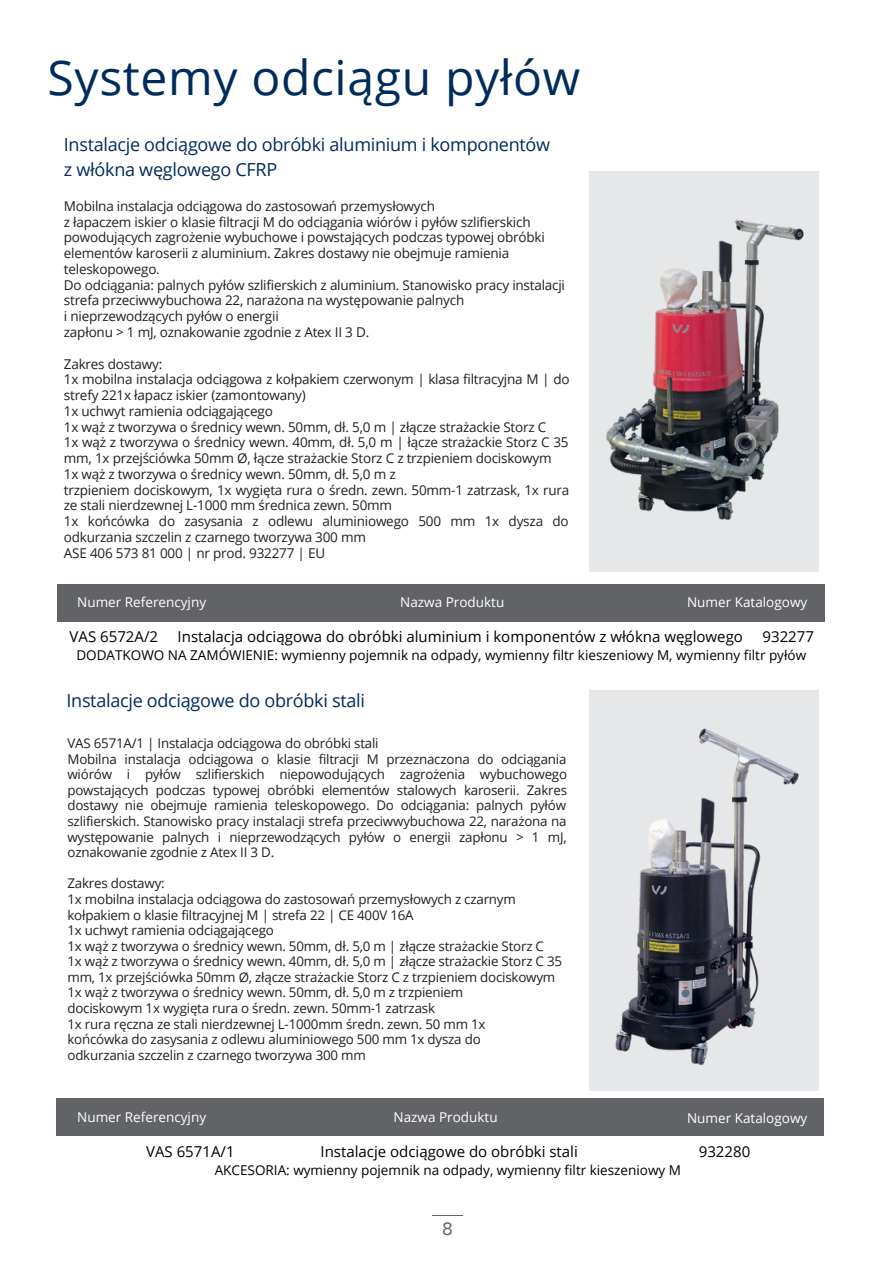
<style>
.page{position:relative;width:894px;height:1264px;background:#fff}
.page>*{position:absolute;margin:0;border:0;box-sizing:border-box;transform-origin:0 0}
.t1{font:48px "Open Sans";letter-spacing:.015em;color:#002c5c}
.t2{font:18px/24.8px "Open Sans";letter-spacing:-.015em;color:#002c5c}
.t3{font:18px "IBM Plex Sans";color:#626366}
.t4{font:15px "Open Sans";color:#000}
.t5{font:13.5px/15.8px "Open Sans";letter-spacing:-.015em;color:#231f20}
.t6{font:13.5px "Open Sans";color:#000}
.t7{font:13.5px "Open Sans";color:#fff}
.t8{font:13.35px/15.6px "Open Sans";letter-spacing:-.015em;color:#231f20}
</style>
<div class="page">
<hr style="left:432px;top:1215px;width:30px;height:1px;background:#626366">
<div style="left:589px;top:171px;width:229px;height:401px;background:#e6e7e8"></div>
<div style="left:589px;top:690px;width:229px;height:400px;background:#e6e7e8"></div>
<img style="left:615px;top:728px;width:184px;height:338px">
<img style="left:606px;top:219px;width:198px;height:301px">
<div style="left:57px;top:583px;width:767px;height:38px;background:#626366"></div>
<div style="left:57px;top:1097px;width:766px;height:38px;background:#626366"></div>
<h1 class="t1" style="left:47px;top:44px;width:534px">Systemy odciągu pyłów</h1>
<h2 class="t2" style="left:64px;top:131px;width:487px">Instalacje odciągowe do obróbki aluminium i komponentów z włó kna węglowego CFRP</h2>
<p class="t5" style="left:64px;top:198px;width:502px">Mobilna instalacja odciągowa do zastosowań przemysłowych<br>z łapaczem iskier o klasie filtracji M do odciągania wiórów i pyłów szlifierskich powodujących zagrożenie wybuchowe i powstających podczas typowej obró bki elementów karoserii z aluminium. Zakres dostawy nie obejmuje ramienia teleskopowego.<br>Do odciągania: palnych pyłów szlifierskich z aluminium. Stanowisko pracy instalacji strefa przeciwwybuchowa 22, narażona na występowanie palnych<br>i nieprzewodzących pyłów o energii<br>zapłonu &gt; 1 mJ, oznakowanie zgodnie z Atex II 3 D.</p>
<p class="t5" style="left:64px;top:355px;width:507px">Zakres dostawy:<br>1x mobilna instalacja odciągowa z kołpakiem czerwonym | klasa filtracyjna M | do strefy 221x łapacz iskier (zamontowany)<br>1x uchwyt ramienia odciągającego<br>1x wąż z tworzywa o średnicy wewn. 50mm, dł. 5,0 m | złącze strażackie Storz C<br>1x wąż z tworzywa o średnicy wewn. 40mm, dł. 5,0 m | łącze strażackie Storz C 35 mm, 1x przejściówka 50mm Ø, łącze strażackie Storz C z trzpieniem dociskowym 1x wąż z tworzywa o średnicy wewn. 50mm, dł. 5,0 m z<br>trzpieniem dociskowym, 1x wygięta rura o średn. zewn. 50mm-1 zatrzask, 1x rura ze stali nierdzewnej L-1000 mm średnica zewn. 50mm<br>1x końcówka do zasysania z odlewu aluminiowego 500 mm 1x dysza do odkurzania szczelin z czarnego tworzywa 300 mm<br>ASE 406 573 81 000 | nr prod. 932277 | EU</p>
<p class="t7" style="left:77px;top:593px;width:130px">Numer Referencyjny</p>
<p class="t7" style="left:400px;top:593px;width:105px">Nazwa Produktu</p>
<p class="t7" style="left:687px;top:593px;width:122px">Numer Katalogowy</p>
<p class="t4" style="left:70px;top:626px;width:90px">VAS 6572A/2</p>
<p class="t4" style="left:177px;top:626px;width:566px">Instalacja odciągowa do obróbki aluminium i komponentów z włókna węglowego</p>
<p class="t4" style="left:762px;top:626px;width:53px">932277</p>
<p class="t6" style="left:76px;top:645px;width:731px">DODATKOWO NA ZAMÓWIENIE: wymienny pojemnik na odpady, wymienny filtr kieszeniowy M, wymienny filtr pyłów</p>
<h2 class="t2" style="left:66px;top:688px;width:300px">Instalacje odciągowe do obróbki stali</h2>
<p class="t8" style="left:67px;top:735px;width:501px">VAS 6571A/1 | Instalacja odciągowa do obróbki stali<br>Mobilna instalacja odciągowa o klasie filtracji M przeznaczona do odciągania wió rów i pyłów szlifierskich niepowodujących zagrożenia wybuchowego powstających podczas typowej obró bki elementów stalowych karoserii. Zakres dostawy nie obejmuje ramienia teleskopowego. Do odciągania: palnych pyłów szlifierskich. Stanowisko pracy instalacji strefa przeciwwybuchowa 22, narażona na występowanie palnych i nieprzewodzących pyłów o energii zapłonu &gt; 1 mJ, oznakowanie zgodnie z Atex II 3 D.</p>
<p class="t8" style="left:67px;top:875px;width:496px">Zakres dostawy:<br>1x mobilna instalacja odciągowa do zastosowań przemysłowych z czarnym kołpakiem o klasie filtracyjnej M | strefa 22 | CE 400V 16A<br>1x uchwyt ramienia odciągającego<br>1x wąż z tworzywa o średnicy wewn. 50mm, dł. 5,0 m | złącze strażackie Storz C<br>1x wąż z tworzywa o średnicy wewn. 40mm, dł. 5,0 m | złącze strażackie Storz C 35 mm, 1x przejściówka 50mm Ø, złącze strażackie Storz C z trzpieniem dociskowym 1x wąż z tworzywa o średnicy wewn. 50mm, dł. 5,0 m z trzpieniem<br>dociskowym 1x wygięta rura o średn. zewn. 50mm-1 zatrzask<br>1x rura ręczna ze stali nierdzewnej L-1000mm średn. zewn. 50 mm 1x<br>końcówka do zasysania z odlewu aluminiowego 500 mm 1x dysza do<br>odkurzania szczelin z czarnego tworzywa 300 mm</p>
<p class="t7" style="left:77px;top:1107px;width:130px">Numer Referencyjny</p>
<p class="t7" style="left:393px;top:1107px;width:105px">Nazwa Produktu</p>
<p class="t7" style="left:687px;top:1108px;width:122px">Numer Katalogowy</p>
<p class="t4" style="left:146px;top:1141px;width:90px">VAS 6571A/1</p>
<p class="t4" style="left:320px;top:1141px;width:259px">Instalacje odciągowe do obróbki stali</p>
<p class="t4" style="left:698px;top:1141px;width:53px">932280</p>
<p class="t6" style="left:215px;top:1160px;width:467px">AKCESORIA: wymienny pojemnik na odpady, wymienny filtr kieszeniowy M</p>
<h2 class="t3" style="left:442px;top:1215px;width:12px">8</h2>
</div>
